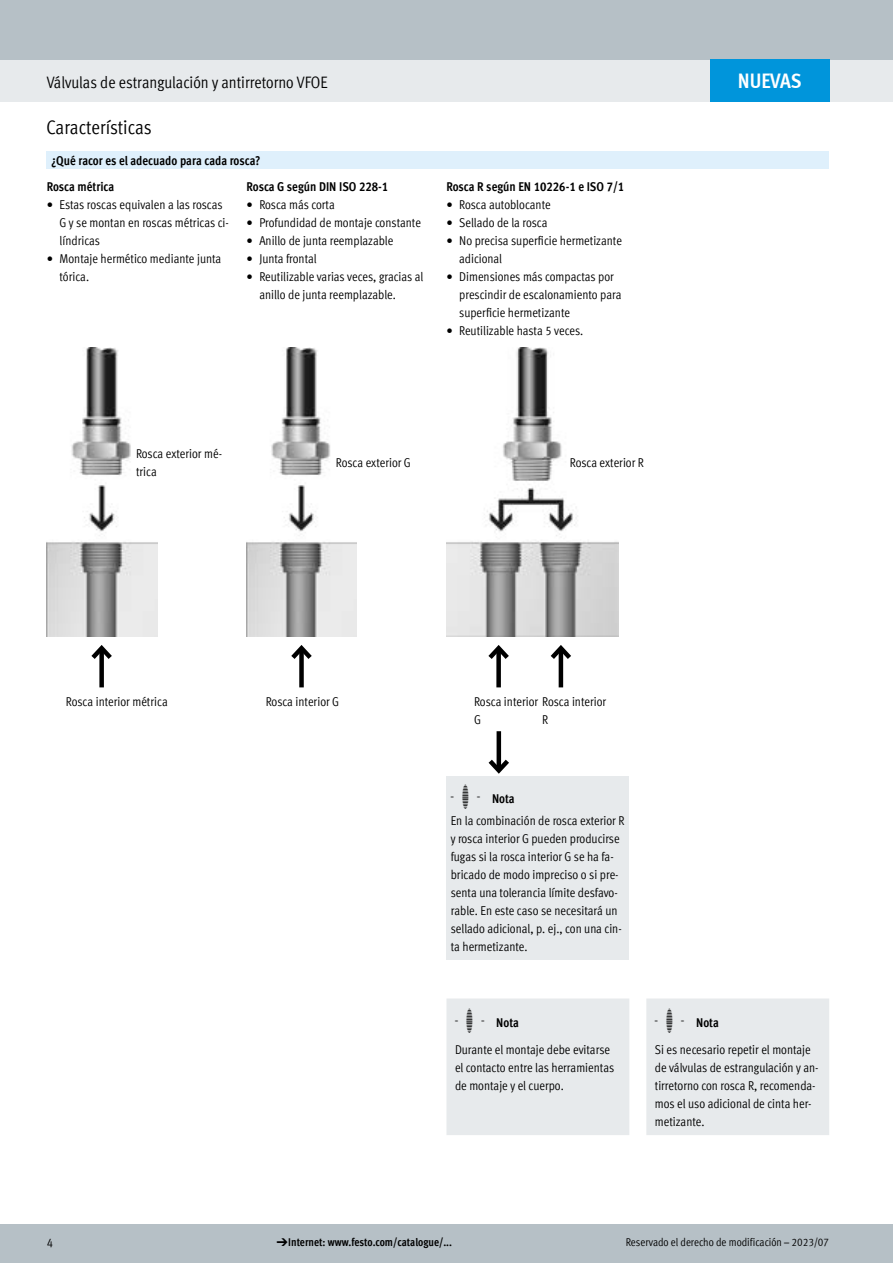
<style>
.page{position:relative;width:893px;height:1263px;background:#fff}
.page>*{position:absolute;margin:0;border:0;box-sizing:border-box;transform-origin:0 0}
.t1{font:700 21px "Meta Cond LF";letter-spacing:-.005em;color:#fff}
.FES_title_section{font:condensed 19.5px "Festo";letter-spacing:-.005em;color:#000}
.FES_title_family{font:condensed 16.5px "Festo";color:#000}
.FES_regular{font:condensed 12.75px/18px "Festo";color:#000}
.FES_regular-2{font:700 condensed 12.75px "Festo";letter-spacing:-.005em;color:#000}
.FES_head_1_text{font:700 condensed 12.75px "Festo";letter-spacing:-.005em;color:#000}
.t2{font:condensed 11.25px "Festo";color:#000}
.t3{font:700 condensed 11.25px "Festo";color:#000}
.s1{font-family:"Meto Pict 182";font-weight:400;font-stretch:normal;font-size:24px}
.s2{font-family:"Meto Pict 182";font-weight:400;font-stretch:normal}
</style>
<div class="page">
<div style="left:0;top:1225px;width:893px;height:38px;background:#b6c0c6"></div>
<div style="left:0;top:60px;width:893px;height:42px;background:#e7eaec"></div>
<div style="left:0;top:0;width:893px;height:60px;background:#b6c0c6"></div>
<div style="left:47px;top:151px;width:782px;height:18px;background:#dff0fc"></div>
<img style="left:47px;top:347px;width:110px;height:289px">
<div style="left:99px;top:648px;width:5px;height:39px;background:#000"></div>
<svg style="left:91px;top:645px;width:21px;height:19px"></svg>
<img style="left:247px;top:347px;width:110px;height:289px">
<div style="left:299px;top:648px;width:5px;height:39px;background:#000"></div>
<svg style="left:291px;top:645px;width:21px;height:19px"></svg>
<img style="left:446px;top:347px;width:173px;height:289px">
<div style="left:496px;top:648px;width:5px;height:39px;background:#000"></div>
<svg style="left:488px;top:645px;width:21px;height:19px"></svg>
<hr style="left:497px;top:731px;width:4px;height:39px;background:#000">
<svg style="left:488px;top:755px;width:21px;height:19px"></svg>
<hr style="left:559px;top:648px;width:4px;height:39px;background:#000">
<svg style="left:550px;top:645px;width:21px;height:19px"></svg>
<div style="left:446px;top:776px;width:183px;height:43px;background:#e7eaec"></div>
<div style="left:446px;top:815px;width:183px;height:145px;background:#e7eaec"></div>
<svg style="left:446px;top:998px;width:383px;height:137px;fill:#e7eaec"></svg>
<div style="left:451px;top:1000px;width:174px;height:43px;background:#e7eaec"></div>
<div style="left:651px;top:1000px;width:174px;height:43px;background:#e7eaec"></div>
<div style="left:451px;top:1044px;width:174px;height:55px;background:#e7eaec"></div>
<div style="left:651px;top:1044px;width:174px;height:91px;background:#e7eaec"></div>
<div style="left:710px;top:60px;width:119px;height:42px;background:#0095db"></div>
<p class="FES_title_family" style="left:47px;top:71px;width:282px">Válvulas de estrangulación y antirretorno VFOE</p>
<p class="FES_title_section" style="left:46px;top:113px;width:107px">Características</p>
<p class="FES_head_1_text" style="left:51px;top:151px;width:211px">¿Qué racor es el adecuado para cada rosca?</p>
<p class="FES_regular-2" style="left:47px;top:177px;width:69px">Rosca métrica</p>
<p class="FES_regular-2" style="left:247px;top:177px;width:143px">Rosca G según DIN ISO 228-1</p>
<p class="FES_regular-2" style="left:446px;top:177px;width:179px">Rosca R según EN 10226-1 e ISO 7/1</p>
<p class="FES_regular" style="left:60px;top:195px;width:171px;text-indent:-13px">• Estas roscas equivalen a las roscas<br>G y se montan en roscas métricas ci&shy;líndricas</p>
<p class="FES_regular" style="left:60px;top:249px;width:163px;text-indent:-13px">• Montaje hermético mediante junta tórica.</p>
<p class="FES_regular" style="left:247px;top:195px;width:90px">• Rosca más corta</p>
<p class="FES_regular" style="left:247px;top:213px;width:176px">• Profundidad de montaje constante</p>
<p class="FES_regular" style="left:247px;top:231px;width:148px">• Anillo de junta reemplazable</p>
<p class="FES_regular" style="left:247px;top:249px;width:72px">• Junta frontal</p>
<p class="FES_regular" style="left:259px;top:267px;width:166px;text-indent:-13px">• Reutilizable varias veces, gracias al anillo de junta reemplazable.</p>
<p class="FES_regular" style="left:446px;top:195px;width:106px">• Rosca autoblocante</p>
<p class="FES_regular" style="left:446px;top:213px;width:103px">• Sellado de la rosca</p>
<p class="FES_regular" style="left:459px;top:231px;width:164px;text-indent:-13px">• No precisa superficie hermetizante adicional</p>
<p class="FES_regular" style="left:459px;top:267px;width:164px;text-indent:-13px">• Dimensiones más compactas por prescindir de escalonamiento para superficie hermetizante</p>
<p class="FES_regular" style="left:446px;top:321px;width:138px">• Reutilizable hasta 5 veces.</p>
<p class="FES_regular" style="left:136px;top:444px;width:87px">Rosca exterior mé&shy;trica</p>
<p class="FES_regular" style="left:336px;top:453px;width:76px">Rosca exterior G</p>
<p class="FES_regular" style="left:570px;top:453px;width:76px">Rosca exterior R</p>
<p class="FES_regular" style="left:66px;top:691px;width:103px">Rosca interior métrica</p>
<p class="FES_regular" style="left:266px;top:691px;width:75px">Rosca interior G</p>
<p class="FES_regular" style="left:474px;top:691px;width:134px">Rosca interior Rosca interior<br>G</p>
<p class="FES_regular" style="left:542px;top:709px;width:8px">R</p>
<p class="FES_head_1_text" style="left:451px;top:789px;width:65px"><span class="s1">-H-</span> Nota</p>
<p class="FES_regular" style="left:451px;top:810px;width:175px">En la combinación de rosca exterior R y rosca interior G pueden producirse fugas si la rosca interior G se ha fa&shy;bricado de modo impreciso o si pre&shy;senta una tolerancia límite desfavo&shy;rable. En este caso se necesitará un sellado adicional, p. ej., con una cin&shy;ta hermetizante.</p>
<p class="t1" style="left:738px;top:67px;width:65px">NUEVAS</p>
<p class="FES_head_1_text" style="left:455px;top:1013px;width:65px"><span class="s1">-H-</span> Nota</p>
<p class="FES_head_1_text" style="left:655px;top:1013px;width:65px"><span class="s1">-H-</span> Nota</p>
<p class="FES_regular" style="left:455px;top:1040px;width:161px">Durante el montaje debe evitarse el contacto entre las herramientas de montaje y el cuerpo.</p>
<p class="FES_regular" style="left:655px;top:1040px;width:165px">Si es necesario repetir el montaje de válvulas de estrangulación y an&shy;tirretorno con rosca R, recomenda&shy;mos el uso adicional de cinta her&shy;metizante.</p>
<p class="FES_regular" style="left:47px;top:1233px;width:8px">4</p>
<p class="t3" style="left:276px;top:1234px;width:177px"><span class="s2">d</span> Internet: www.festo.com/catalogue/...</p>
<p class="t2" style="left:626px;top:1234px;width:205px">Reservado el derecho de modificación – 2023/07</p>
</div>
